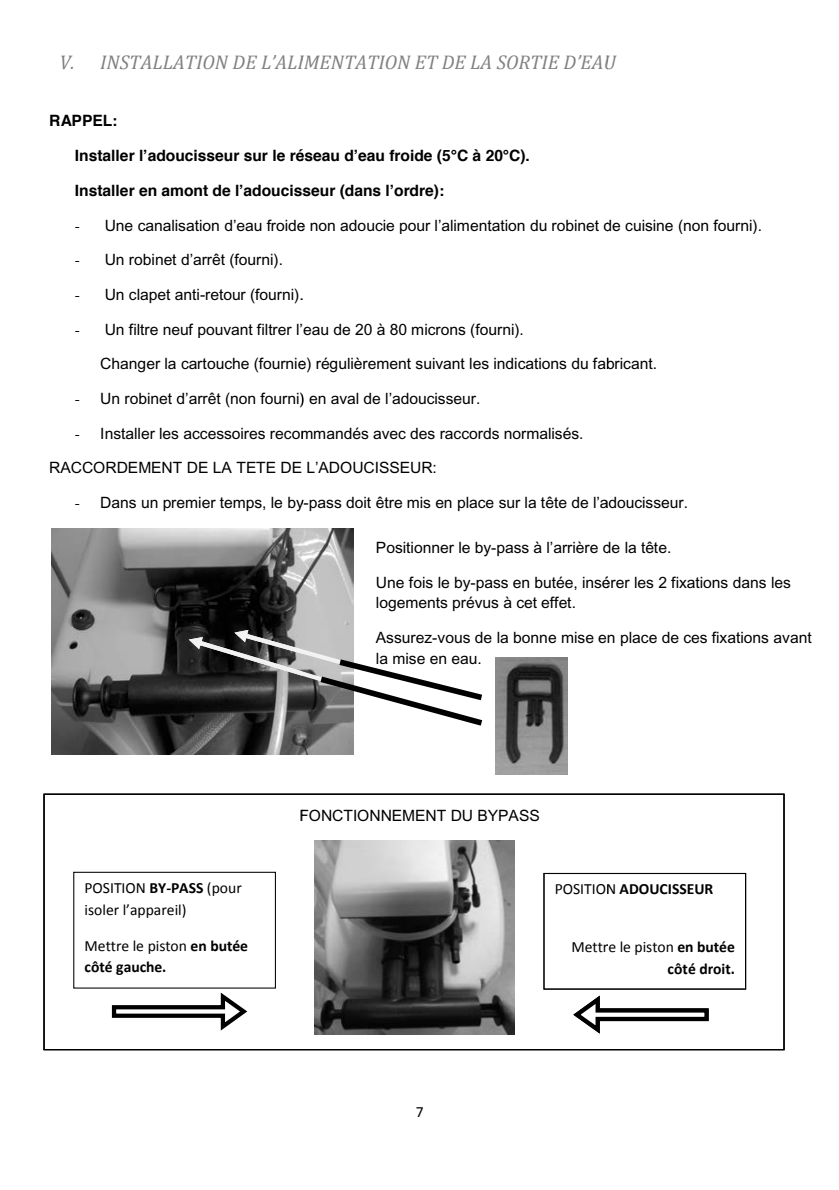
<style>
.page{position:relative;width:839px;height:1190px;background:#fff}
.page>*{position:absolute;margin:0;border:0;box-sizing:border-box;transform-origin:0 0}
.t1{font:italic 19.8px "Cambria";color:#818181}
.t2{font:15.6px/20.6px "Arial";color:#000}
.t3{font:700 15.6px "Helvetica";color:#000}
.t4{font:700 15.6px/21.8px "Calibri";color:#000}
.t5{font:15.6px/22px "Calibri";color:#000}
.t6{font:15.6px "Times";color:#000}
.s1{font-family:"Times"}
.s2{font-weight:700}
.s3{font-weight:400}
</style>
<div class="page">
<img style="left:51px;top:528px;width:302px;height:226px">
<svg style="left:111px;top:992px;width:137px;height:39px"></svg>
<div style="left:73px;top:871px;width:203px;height:117px;border:1px solid #000"></div>
<img style="left:314px;top:840px;width:200px;height:194px">
<svg style="left:189px;top:630px;width:294px;height:100px"></svg>
<img style="left:495px;top:658px;width:72px;height:116px">
<div style="left:43px;top:793px;width:741px;height:257px;border:1px solid #000"></div>
<svg style="left:573px;top:995px;width:136px;height:39px"></svg>
<div style="left:543px;top:873px;width:202px;height:116px;border:1px solid #000"></div>
<p class="t1" style="left:59px;top:50px;width:17px">V.</p>
<p class="t1" style="left:100px;top:50px;width:517px">INSTALLATION DE L’ALIMENTATION ET DE LA SORTIE D’EAU</p>
<p class="t3" style="left:49px;top:108px;width:70px">RAPPEL:</p>
<p class="t3" style="left:75px;top:143px;width:456px">Installer lʼadoucisseur sur le réseau dʼeau froide (5°C à 20°C).</p>
<p class="t3" style="left:75px;top:177px;width:371px">Installer en amont de lʼadoucisseur (dans lʼordre):</p>
<p class="t2" style="left:105px;top:215px;width:658px">Une canalisation d’eau froide non adoucie pour l’alimentation du robinet de cuisine (non fourni).</p>
<p class="t6" style="left:75px;top:216px;width:7px">-</p>
<p class="t2" style="left:75px;top:249px;width:210px"><span class="s1">-</span> Un robinet d’arrêt (fourni).</p>
<p class="t2" style="left:75px;top:284px;width:230px"><span class="s1">-</span> Un clapet anti-retour (fourni).</p>
<p class="t6" style="left:75px;top:320px;width:7px">-</p>
<p class="t2" style="left:100px;top:354px;width:558px">Changer la cartouche (fournie) régulièrement suivant les indications du fabricant.</p>
<p class="t6" style="left:75px;top:390px;width:7px">-</p>
<p class="t2" style="left:75px;top:423px;width:510px"><span class="s1">-</span> Installer les accessoires recommandés avec des raccords normalisés.</p>
<p class="t2" style="left:105px;top:319px;width:420px">Un filtre neuf pouvant filtrer l’eau de 20 à 80 microns (fourni).</p>
<p class="t2" style="left:100px;top:388px;width:381px">Un robinet d’arrêt (non fourni) en aval de l’adoucisseur.</p>
<p class="t2" style="left:49px;top:458px;width:389px">RACCORDEMENT DE LA TETE DE L’ADOUCISSEUR:</p>
<p class="t2" style="left:100px;top:492px;width:589px">Dans un premier temps, le by-pass doit être mis en place sur la tête de l’adoucisseur.</p>
<p class="t6" style="left:75px;top:494px;width:7px">-</p>
<p class="t2" style="left:376px;top:537px;width:297px">Positionner le by-pass à l’arrière de la tête.</p>
<p class="t2" style="left:376px;top:572px;width:416px">Une fois le by-pass en butée, insérer les 2 fixations dans les logements prévus à cet effet.</p>
<p class="t2" style="left:375px;top:627px;width:452px">Assurez-vous de la bonne mise en place de ces fixations avant la la mise en eau.</p>
<p class="t5" style="left:84px;top:875px;width:159px">POSITION <span class="s2">BY-PASS</span> (pour isoler l’appareil)</p>
<p class="t4" style="left:84px;top:933px;width:165px"><span class="s3">Mettre le piston</span> en butée côté gauche.</p>
<p class="t2" style="left:299px;top:805px;width:242px">FONCTIONNEMENT DU BYPASS</p>
<p class="t4" style="left:554px;top:877px;width:160px"><span class="s3">POSITION</span> ADOUCISSEUR</p>
<p class="t4" style="left:571px;top:934px;width:165px;text-align:right"><span class="s3">Mettre le piston</span> en butée côté droit.</p>
<p class="t5" style="left:415px;top:1100px;width:9px">7</p>
</div>
